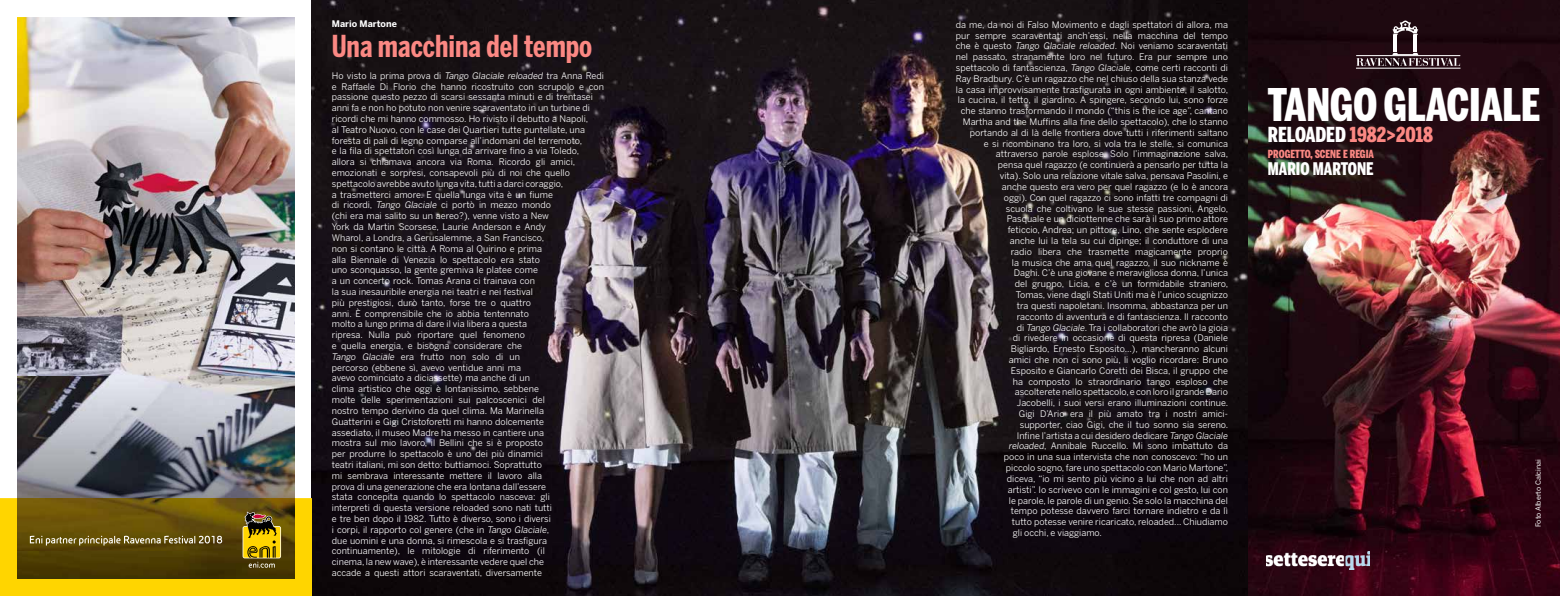
<style>
.page{position:relative;width:1560px;height:596px;background:#fff}
.page>*{position:absolute;margin:0;border:0;box-sizing:border-box;transform-origin:0 0}
.t1{font:900 44.6px "Benton Sans Comp";color:#fff}
.t2{font:700 30px "Benton Sans Comp";color:#fb8883}
.t3{font:900 20.5px "Benton Sans Comp";color:#fb8883}
.t4{font:900 17.2px "Benton Sans Comp";color:#fff}
.t5{font:900 11.1px "Benton Sans Comp";color:#fb8883}
.t6{font:9px/10.8px "Benton Sans";color:#fff}
.t7{font:700 9px "Benton Sans";color:#fff}
.t8{font:7.1px "Benton Sans";color:#fff}
.s1{font-style:italic}
.s2{color:#fff}
</style>
<div class="page">
<img style="left:312px;top:0;width:1247px;height:595px">
<hr style="left:1413px;top:36px;width:3px;height:16px;background:#fff">
<svg style="left:1392px;top:21px;width:25px;height:14px"></svg>
<hr style="left:1393px;top:36px;width:3px;height:16px;background:#fff">
<svg style="left:1355px;top:53px;width:105px;height:16px"></svg>
<img style="left:17px;top:17px;width:278px;height:359px">
<img style="left:17px;top:376px;width:278px;height:122px">
<svg style="left:0;top:498px;width:319px;height:98px"></svg>
<img style="left:1266px;top:551px;width:103px;height:17px">
<p class="t7" style="left:332px;top:18px;width:66px">Mario Martone</p>
<h2 class="t2" style="left:332px;top:29px;width:262px">Una macchina del tempo</h2>
<p class="t6" style="left:332px;top:70px;width:274px">Ho visto la prima prova di <span class="s1">Tango Glaciale reloaded</span> tra Anna Redi e Raffaele Di Florio che hanno ricostruito con scrupolo e con passione questo pezzo di scarsi sessanta minuti e di trentasei anni fa e non ho potuto non venire scaraventato in un turbine di ricordi che mi hanno commosso. Ho rivisto il debutto a Napoli,<br>al Teatro Nuovo, con le case dei Quartieri tutte puntellate, una foresta di pali di legno comparse all’indomani del terremoto,<br>e la fila di spettatori così lunga da arrivare fino a via Toledo, allora si chiamava ancora via Roma. Ricordo gli amici, emozionati e sorpresi, consapevoli più di noi che quello spettacolo avrebbe avuto lunga vita, tutti a darci coraggio,<br>a trasmetterci amore. E quella lunga vita è un fiume<br>di ricordi, <span class="s1">Tango Glaciale</span> ci portò in mezzo mondo<br>(chi era mai salito su un aereo?), venne visto a New<br>York da Martin Scorsese, Laurie Anderson e Andy<br>Wharol, a Londra, a Gerusalemme, a San Francisco,<br>non si contano le città. A Roma al Quirino e prima<br>alla Biennale di Venezia lo spettacolo era stato<br>uno sconquasso, la gente gremiva le platee come<br>a un concerto rock. Tomas Arana ci trainava con<br>la sua inesauribile energia nei teatri e nei festival<br>più prestigiosi, durò tanto, forse tre o quattro<br>anni. È comprensibile che io abbia tentennato<br>molto a lungo prima di dare il via libera a questa<br>ripresa. Nulla può riportare quel fenomeno<br>e quella energia, e bisogna considerare che<br><span class="s1">Tango Glaciale</span> era frutto non solo di un<br>percorso (ebbene sì, avevo ventidue anni ma<br>avevo cominciato a diciassette) ma anche di un<br>clima artistico che oggi è lontanissimo, sebbene<br>molte delle sperimentazioni sui palcoscenici del<br>nostro tempo derivino da quel clima. Ma Marinella<br>Guatterini e Gigi Cristoforetti mi hanno dolcemente<br>assediato, il museo Madre ha messo in cantiere una<br>mostra sul mio lavoro, il Bellini che si è proposto<br>per produrre lo spettacolo è uno dei più dinamici<br>teatri italiani, mi son detto: buttiamoci. Soprattutto<br>mi sembrava interessante mettere il lavoro alla<br>prova di una generazione che era lontana dall’essere<br>stata concepita quando lo spettacolo nasceva: gli<br>interpreti di questa versione reloaded sono nati tutti<br>e tre ben dopo il 1982. Tutto è diverso, sono i diversi<br>i corpi, il rapporto col genere (che in <span class="s1">Tango Glaciale</span>,<br>due uomini e una donna, si rimescola e si trasfigura continuamente), le mitologie di riferimento (il<br>cinema, la new wave), è interessante vedere quel che<br>accade a questi attori scaraventati, diversamente</p>
<p class="t6" style="left:955px;top:19px;width:273px">da me, da noi di Falso Movimento e dagli spettatori di allora, ma</p>
<p class="t6" style="left:955px;top:30px;width:274px">pur sempre scaraventati anch’essi, nella macchina del tempo</p>
<p class="t6" style="left:955px;top:41px;width:273px">che è questo <span class="s1">Tango Glaciale reloaded</span>. Noi veniamo scaraventati</p>
<p class="t6" style="left:955px;top:51px;width:273px">nel passato, stranamente loro nel futuro. Era pur sempre uno</p>
<p class="t6" style="left:955px;top:62px;width:274px">spettacolo di fantascienza, <span class="s1">Tango Glaciale</span>, come certi racconti di</p>
<p class="t6" style="left:955px;top:73px;width:274px">Ray Bradbury. C’è un ragazzo che nel chiuso della sua stanza vede</p>
<p class="t6" style="left:955px;top:84px;width:274px">la casa improvvisamente trasfigurata in ogni ambiente, il salotto,</p>
<p class="t6" style="left:957px;top:95px;width:271px">la cucina, il tetto, il giardino. A spingere, secondo lui, sono forze</p>
<p class="t6" style="left:960px;top:105px;width:269px">che stanno trasformando il mondo (“this is the ice age”, cantano</p>
<p class="t6" style="left:962px;top:116px;width:267px">Martha and the Muffins alla fine dello spettacolo), che lo stanno</p>
<p class="t6" style="left:969px;top:127px;width:260px">portando al di là delle frontiera dove tutti i riferimenti saltano</p>
<p class="t6" style="left:983px;top:138px;width:246px">e si ricombinano tra loro, si vola tra le stelle, si comunica</p>
<p class="t6" style="left:995px;top:149px;width:234px">attraverso parole esplose. Solo l’immaginazione salva,</p>
<p class="t6" style="left:997px;top:159px;width:232px">pensa quel ragazzo (e continuerà a pensarlo per tutta la</p>
<p class="t6" style="left:999px;top:170px;width:229px">vita). Solo una relazione vitale salva, pensava Pasolini, e</p>
<p class="t6" style="left:1001px;top:181px;width:227px">anche questo era vero per quel ragazzo (e lo è ancora</p>
<p class="t6" style="left:1003px;top:192px;width:226px">oggi). Con quel ragazzo ci sono infatti tre compagni di</p>
<p class="t6" style="left:1005px;top:203px;width:224px">scuola che coltivano le sue stesse passioni, Angelo,</p>
<p class="t6" style="left:1006px;top:213px;width:223px">Pasquale e un diciottenne che sarà il suo primo attore</p>
<p class="t6" style="left:1007px;top:224px;width:221px">feticcio, Andrea; un pittore, Lino, che sente esplodere</p>
<p class="t6" style="left:1009px;top:235px;width:219px">anche lui la tela su cui dipinge; il conduttore di una</p>
<p class="t6" style="left:1010px;top:246px;width:219px">radio libera che trasmette magicamente proprio</p>
<p class="t6" style="left:1011px;top:257px;width:217px">la musica che ama quel ragazzo, il suo nickname è</p>
<p class="t6" style="left:1013px;top:267px;width:216px">Daghi. C’è una giovane e meravigliosa donna, l’unica</p>
<p class="t6" style="left:1014px;top:278px;width:215px">del gruppo, Licia, e c’è un formidabile straniero,</p>
<p class="t6" style="left:1015px;top:289px;width:214px">Tomas, viene dagli Stati Uniti ma è l’unico scugnizzo</p>
<p class="t6" style="left:1016px;top:300px;width:213px">tra questi napoletani. Insomma, abbastanza per un</p>
<p class="t6" style="left:1016px;top:311px;width:213px">racconto di avventura e di fantascienza. Il racconto</p>
<p class="t6" style="left:1016px;top:321px;width:213px">di <span class="s1">Tango Glaciale</span>. Tra i collaboratori che avrò la gioia</p>
<p class="t6" style="left:1012px;top:332px;width:216px">di rivedere in occasione di questa ripresa (Daniele</p>
<p class="t6" style="left:1010px;top:343px;width:218px">Bigliardo, Ernesto Esposito...), mancheranno alcuni</p>
<p class="t6" style="left:1008px;top:354px;width:221px">amici che non ci sono più, li voglio ricordare: Bruno</p>
<p class="t6" style="left:1010px;top:365px;width:218px">Esposito e Giancarlo Coretti dei Bisca, il gruppo che</p>
<p class="t6" style="left:1012px;top:375px;width:216px">ha composto lo straordinario tango esploso che</p>
<p class="t6" style="left:1014px;top:386px;width:215px">ascolterete nello spettacolo, e con loro il grande Dario</p>
<p class="t6" style="left:1016px;top:397px;width:213px">Jacobelli, i suoi versi erano illuminazioni continue.</p>
<p class="t6" style="left:1018px;top:408px;width:211px">Gigi D’Ario era il più amato tra i nostri amici-</p>
<p class="t6" style="left:1019px;top:419px;width:210px">supporter, ciao Gigi, che il tuo sonno sia sereno.</p>
<p class="t6" style="left:1016px;top:429px;width:213px">Infine l’artista a cui desidero dedicare <span class="s1">Tango Glaciale</span></p>
<p class="t6" style="left:1008px;top:440px;width:221px"><span class="s1">reloaded</span>, Annibale Ruccello. Mi sono imbattuto da</p>
<p class="t6" style="left:1003px;top:451px;width:226px">poco in una sua intervista che non conoscevo: “ho un</p>
<p class="t6" style="left:1005px;top:462px;width:224px">piccolo sogno, fare uno spettacolo con Mario Martone”,</p>
<p class="t6" style="left:1006px;top:473px;width:223px">diceva, “io mi sento più vicino a lui che non ad altri</p>
<p class="t6" style="left:1007px;top:483px;width:222px">artisti”. Io scrivevo con le immagini e col gesto, lui con</p>
<p class="t6" style="left:1008px;top:494px;width:221px">le parole, le parole di un genio. Se solo la macchina del</p>
<p class="t6" style="left:1010px;top:505px;width:218px">tempo potesse davvero farci tornare indietro e da lì</p>
<p class="t6" style="left:1011px;top:516px;width:218px">tutto potesse venire ricaricato, reloaded... Chiudiamo</p>
<p class="t6" style="left:1012px;top:527px;width:91px">gli occhi, e viaggiamo.</p>
<h1 class="t1" style="left:1267px;top:78px;width:274px">TANGO GLACIALE</h1>
<h3 class="t3" style="left:1267px;top:123px;width:167px"><span class="s2">RELOADED</span> 1982&gt;2018</h3>
<p class="t5" style="left:1267px;top:147px;width:108px">PROGETTO, SCENE E REGIA</p>
<h3 class="t4" style="left:1267px;top:158px;width:107px">MARIO MARTONE</h3>
<p class="t8" style="left:1533px;top:526px;width:69px;rotate:-90deg">Foto Alberto Calcinai</p>
</div>
